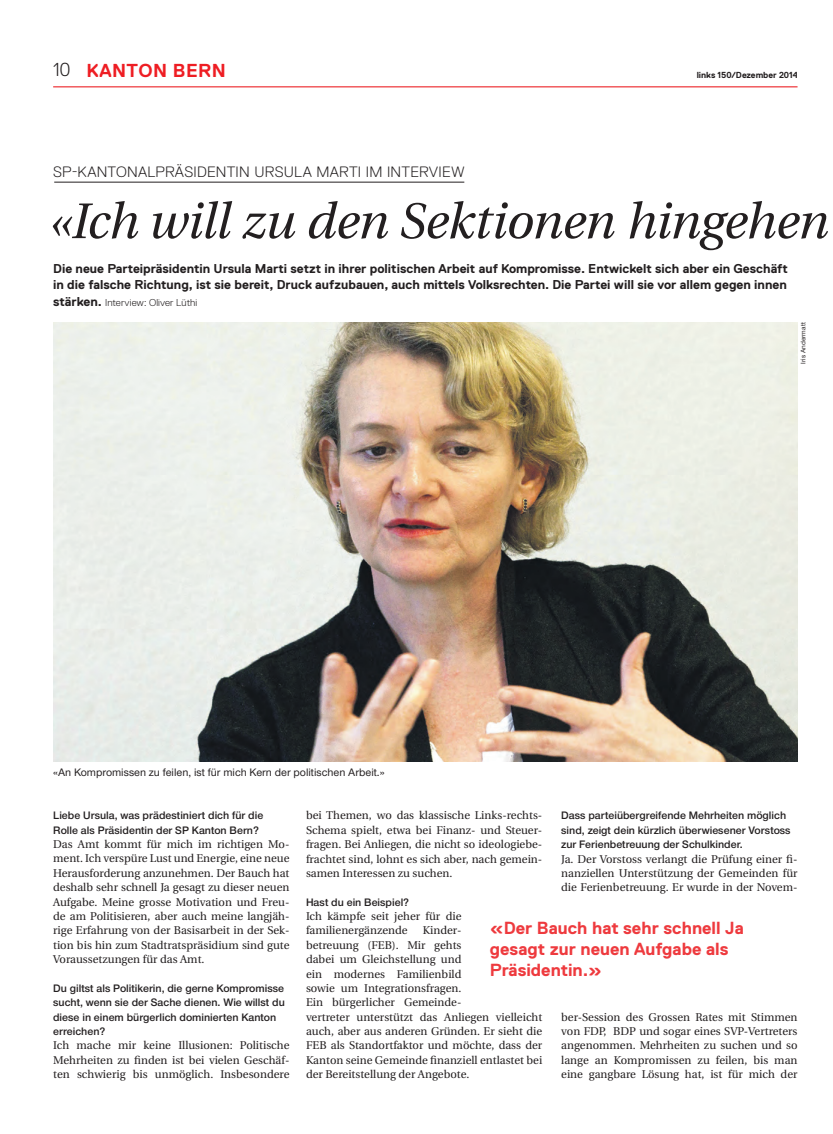
<style>
.page{position:relative;width:833px;height:1134px;background:#fff}
.page>*{position:absolute;margin:0;border:0;box-sizing:border-box;transform-origin:0 0}
.t1{font:italic 50px "Utopia";letter-spacing:-.015em;color:#231f20}
.t2{font:700 18.75px "Replica";letter-spacing:.025em;color:#ee1d23}
.t3{font:700 17.5px/21px "Replica";color:#ee3a3e}
.t4{font:300 15px "Replica";letter-spacing:.015em;color:#231f20}
.t5{font:700 12.75px/16.2px "Replica";color:#231f20}
.t6{font:11.25px/14.4px "Utopia";color:#231f20;text-align:justify}
.t7{font:11.25px/14.4px "Nimbus San Nov Sem Bol";color:#231f20}
.t8{font:500 11.25px "Nimbus San Nov";color:#231f20}
.t9{font:300 10px "Replica";letter-spacing:.005em;color:#231f20}
.t10{font:700 8.75px "Replica";color:#231f20}
.t11{font:500 6.88px "Nimbus San Nov";color:#231f20}
.s1{font-weight:300;color:#231f20}
.s2{font-weight:700;font-size:12.75px}
</style>
<div class="page">
<hr style="left:53px;top:86px;width:744px;height:1px;background:#ee3a3e">
<hr style="left:54px;top:182px;width:410px;height:1px;background:#231f20">
<img style="left:53px;top:322px;width:744px;height:440px">
<h2 class="t2" style="left:53px;top:60px;width:174px"><span class="s1">10</span> KANTON BERN</h2>
<p class="t10" style="left:696px;top:70px;width:103px">links 150/Dezember 2014</p>
<h3 class="t4" style="left:53px;top:163px;width:413px">SP-KANTONALPRÄSIDENTIN URSULA MARTI IM INTERVIEW</h3>
<h1 class="t1" style="left:47px;top:194px;width:781px">«Ich will zu den Sektionen hingehen</h1>
<p class="t5" style="left:53px;top:260px;width:736px">Die neue Parteipräsidentin Ursula Marti setzt in ihrer politischen Arbeit auf Kompromisse. Entwickelt sich aber ein Geschäft in die falsche Richtung, ist sie bereit, Druck aufzubauen, auch mittels Volksrechten. Die Partei will sie vor allem gegen innen</p>
<p class="t9" style="left:53px;top:297px;width:146px"><span class="s2">stärken.</span> Interview: Oliver Lüthi</p>
<p class="t11" style="left:799px;top:364px;width:43px;rotate:-90deg">Iris Andermatt</p>
<p class="t8" style="left:53px;top:766px;width:333px">«An Kompromissen zu feilen, ist für mich Kern der politischen Arbeit.»</p>
<p class="t7" style="left:53px;top:808px;width:212px">Liebe Ursula, was prädestiniert dich für die<br>Rolle als Präsidentin der SP Kanton Bern?</p>
<p class="t6" style="left:53px;top:837px;width:238px;text-align:left">Das Amt kommt für mich im richtigen Mo&shy;ment. Ich verspüre Lust und Energie, eine neue Herausforderung anzunehmen. Der Bauch hat deshalb sehr schnell Ja gesagt zu dieser neuen Aufgabe. Meine grosse Motivation und Freu&shy;de am Politisieren, aber auch meine langjäh&shy;rige Erfahrung von der Basisarbeit in der Sek&shy;tion bis hin zum Stadtratspräsidium sind gute Voraussetzungen für das Amt.</p>
<p class="t7" style="left:53px;top:981px;width:233px">Du giltst als Politikerin, die gerne Kompromisse sucht, wenn sie der Sache dienen. Wie willst du diese in einem bürgerlich dominierten Kanton erreichen?</p>
<p class="t6" style="left:53px;top:1038px;width:238px">Ich mache mir keine Illusionen: Politische Mehrheiten zu finden ist bei vielen Geschäf&shy;ten schwierig bis unmöglich. Insbesondere</p>
<p class="t6" style="left:306px;top:808px;width:238px">bei Themen, wo das klassische Links-rechts-Schema spielt, etwa bei Finanz- und Steuer&shy;fragen. Bei Anliegen, die nicht so ideologiebe&shy;frachtet sind, lohnt es sich aber, nach gemein&shy;samen Interessen zu suchen.</p>
<p class="t7" style="left:306px;top:895px;width:105px">Hast du ein Beispiel?</p>
<p class="t6" style="left:306px;top:909px;width:157px">Ich kämpfe seit jeher für die familienergänzende</p>
<p class="t7" style="left:561px;top:808px;width:231px">Dass parteiübergreifende Mehrheiten möglich sind, zeigt dein kürzlich überwiesener Vorstoss zur Ferienbetreuung der Schulkinder.</p>
<p class="t6" style="left:561px;top:852px;width:238px">Ja. Der Vorstoss verlangt die Prüfung einer fi&shy;nanziellen Unterstützung der Gemeinden für die Ferienbetreuung. Er wurde in der Novem-</p>
<h3 class="t3" style="left:490px;top:918px;width:256px">«Der Bauch hat sehr schnell Ja gesagt zur neuen Aufgabe als<br>Präsidentin.»</h3>
<p class="t6" style="left:306px;top:924px;width:238px;text-align:left;text-indent:117px">Kinder-<br>betreuung (FEB). Mir gehts<br>dabei um Gleichstellung und<br>ein modernes Familienbild<br>sowie um Integrationsfragen.<br>Ein bürgerlicher Gemeinde-<br>vertreter unterstützt das Anliegen vielleicht auch, aber aus anderen Gründen. Er sieht die FEB als Standortfaktor und möchte, dass der Kanton seine Gemeinde finanziell entlastet bei der Bereitstellung der Angebote.</p>
<p class="t6" style="left:561px;top:1010px;width:238px">ber-Session des Grossen Rates mit Stimmen von FDP, BDP und sogar eines SVP-Vertreters angenommen. Mehrheiten zu suchen und so lange an Kompromissen zu feilen, bis man eine gangbare Lösung hat, ist für mich der</p>
</div>
